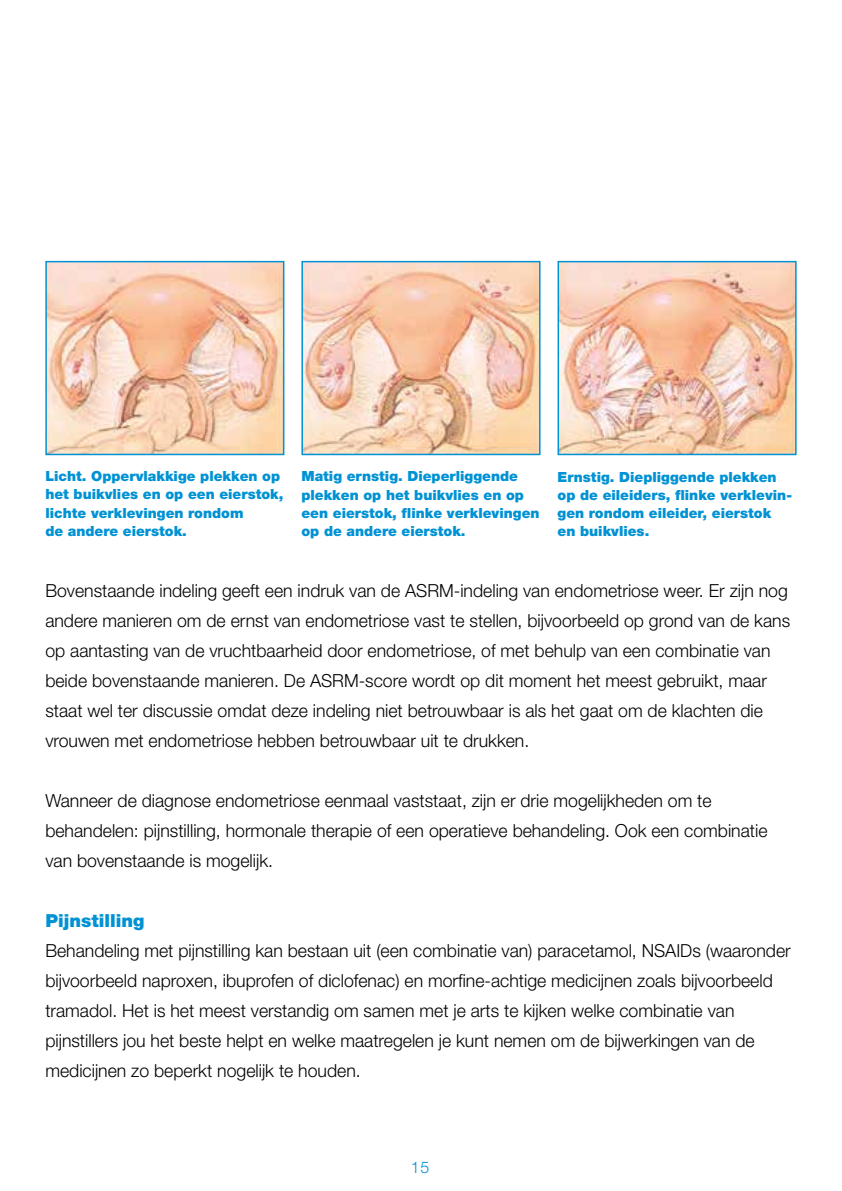
<style>
.page{position:relative;width:842px;height:1191px;background:#fff}
.page>*{position:absolute;margin:0;border:0;box-sizing:border-box;transform-origin:0 0}
.t1{font:300 18px/30px "Helvetica Neue LT";color:#000}
.t2{font:900 18px "Helvetica Neue LT";color:#0092d4}
.t3{font:300 16px "Helvetica Neue LT";color:#0092d4}
.t4{font:900 14px/18px "Helvetica Neue LT";color:#0092d4}
</style>
<div class="page">
<img style="left:48px;top:264px;width:233px;height:188px">
<div style="left:45px;top:261px;width:239px;height:194px;border:2px solid #0092d4"></div>
<img style="left:304px;top:264px;width:233px;height:188px">
<div style="left:301px;top:261px;width:239px;height:194px;border:2px solid #0092d4"></div>
<img style="left:560px;top:264px;width:234px;height:188px">
<div style="left:557px;top:261px;width:240px;height:194px;border:2px solid #0092d4"></div>
<p class="t4" style="left:45px;top:467px;width:240px">Licht. Oppervlakkige plekken op het buikvlies en op een eierstok, lichte verklevingen rondom<br>de andere eierstok.</p>
<p class="t4" style="left:301px;top:467px;width:240px">Matig ernstig. Dieperliggende plekken op het buikvlies en op een eierstok, flinke verklevingen op de andere eierstok.</p>
<p class="t4" style="left:557px;top:467px;width:236px">Ernstig. Diepliggende plekken op de eileiders, flinke verklevin&shy;gen rondom eileider, eierstok en buikvlies.</p>
<p class="t1" style="left:45px;top:575px;width:746px">Bovenstaande indeling geeft een indruk van de ASRM-indeling van endometriose weer. Er zijn nog andere manieren om de ernst van endometriose vast te stellen, bijvoorbeeld op grond van de kans op aantasting van de vruchtbaarheid door endometriose, of met behulp van een combinatie van beide bovenstaande manieren. De ASRM-score wordt op dit moment het meest gebruikt, maar staat wel ter discussie omdat deze indeling niet betrouwbaar is als het gaat om de klachten die vrouwen met endometriose hebben betrouwbaar uit te drukken.</p>
<p class="t1" style="left:45px;top:785px;width:724px">Wanneer de diagnose endometriose eenmaal vaststaat, zijn er drie mogelijkheden om te behandelen: pijnstilling, hormonale therapie of een operatieve behandeling. Ook een combinatie van bovenstaande is mogelijk.</p>
<p class="t2" style="left:45px;top:910px;width:101px">Pijnstilling</p>
<p class="t1" style="left:45px;top:935px;width:747px">Behandeling met pijnstilling kan bestaan uit (een combinatie van) paracetamol, NSAIDs (waaronder bijvoorbeeld naproxen, ibuprofen of diclofenac) en morfine-achtige medicijnen zoals bijvoorbeeld tramadol. Het is het meest verstandig om samen met je arts te kijken welke combinatie van pijnstillers jou het beste helpt en welke maatregelen je kunt nemen om de bijwerkingen van de medicijnen zo beperkt nogelijk te houden.</p>
<p class="t3" style="left:411px;top:1157px;width:20px">15</p>
</div>
